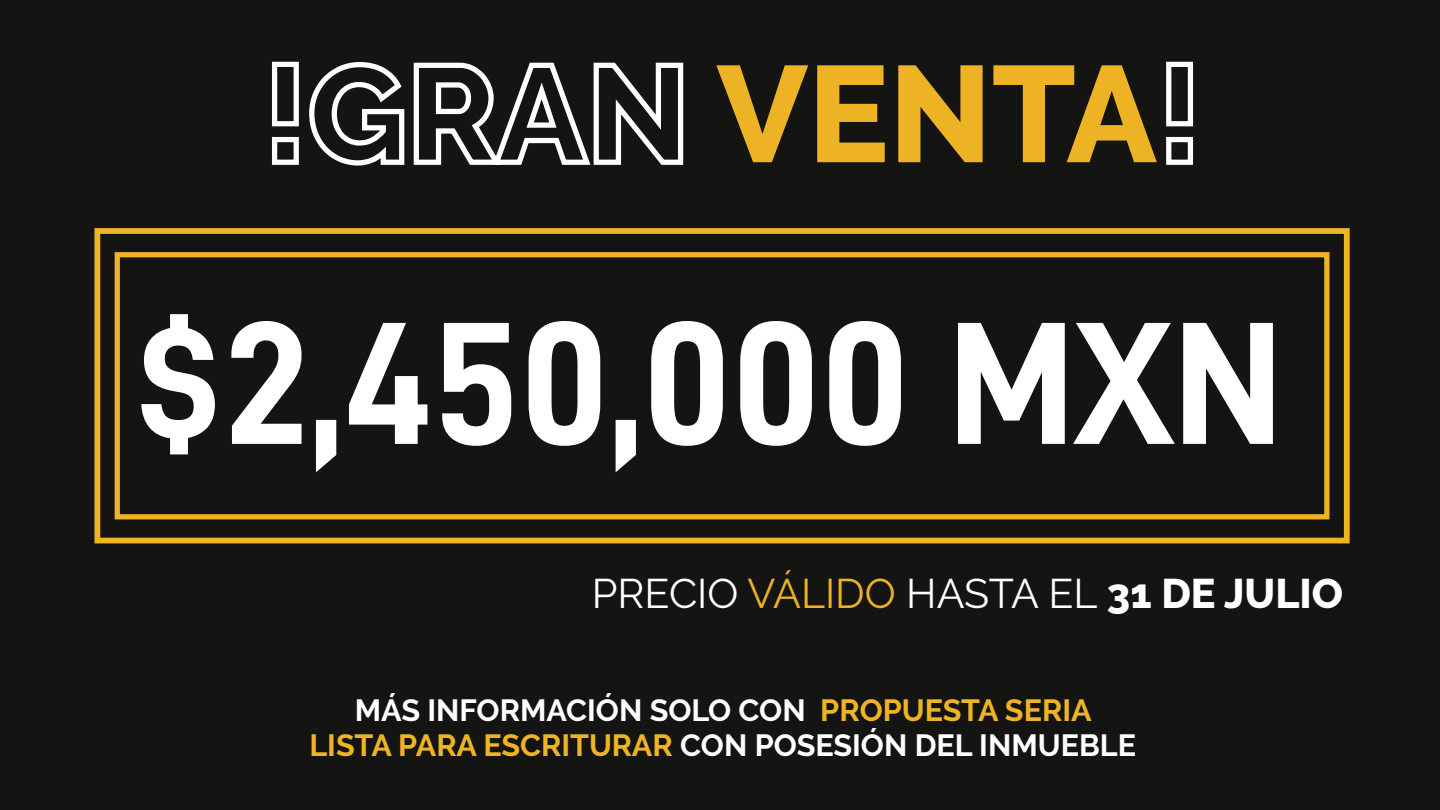
<style>
.page{position:relative;width:1440px;height:810px;background:#141412}
.page>*{position:absolute;margin:0;border:0;box-sizing:border-box;transform-origin:0 0}
.t1{font:175.35px "D DIN Bold";color:#fff}
.t2{font:800 136.5px "Raleway";color:#eeb324}
.t3{font:41.25px "Raleway";color:#fff}
.t4{font:700 30.6px/35px "Raleway";color:#fff;text-align:center}
.s1{color:#eeb324}
.s2{font-weight:800}
.s3{color:#eeb424}
</style>
<div class="page">
<div style="left:115px;top:252px;width:1214px;height:267px;border:5px solid #eeb424"></div>
<div style="left:94px;top:228px;width:1256px;height:315px;border:6px solid #eeb424"></div>
<svg style="left:269px;top:59px;width:417px;height:111px"></svg>
<svg style="left:1164px;top:59px;width:32px;height:108px"></svg>
<h2 class="t2" style="left:717px;top:37px;width:442px">VENTA</h2>
<h1 class="t1" style="left:136px;top:286px;width:1148px">$2,450,000 MXN</h1>
<h3 class="t3" style="left:592px;top:570px;width:753px">PRECIO <span class="s1">VÁLIDO</span> HASTA EL <span class="s2">31 DE JULIO</span></h3>
<p class="t4" style="left:309px;top:693px;width:828px">MÁS INFORMACIÓN SOLO CON <span class="s3">PROPUESTA SERIA<br>LISTA PARA ESCRITURAR</span> CON POSESIÓN DEL INMUEBLE</p>
</div>
